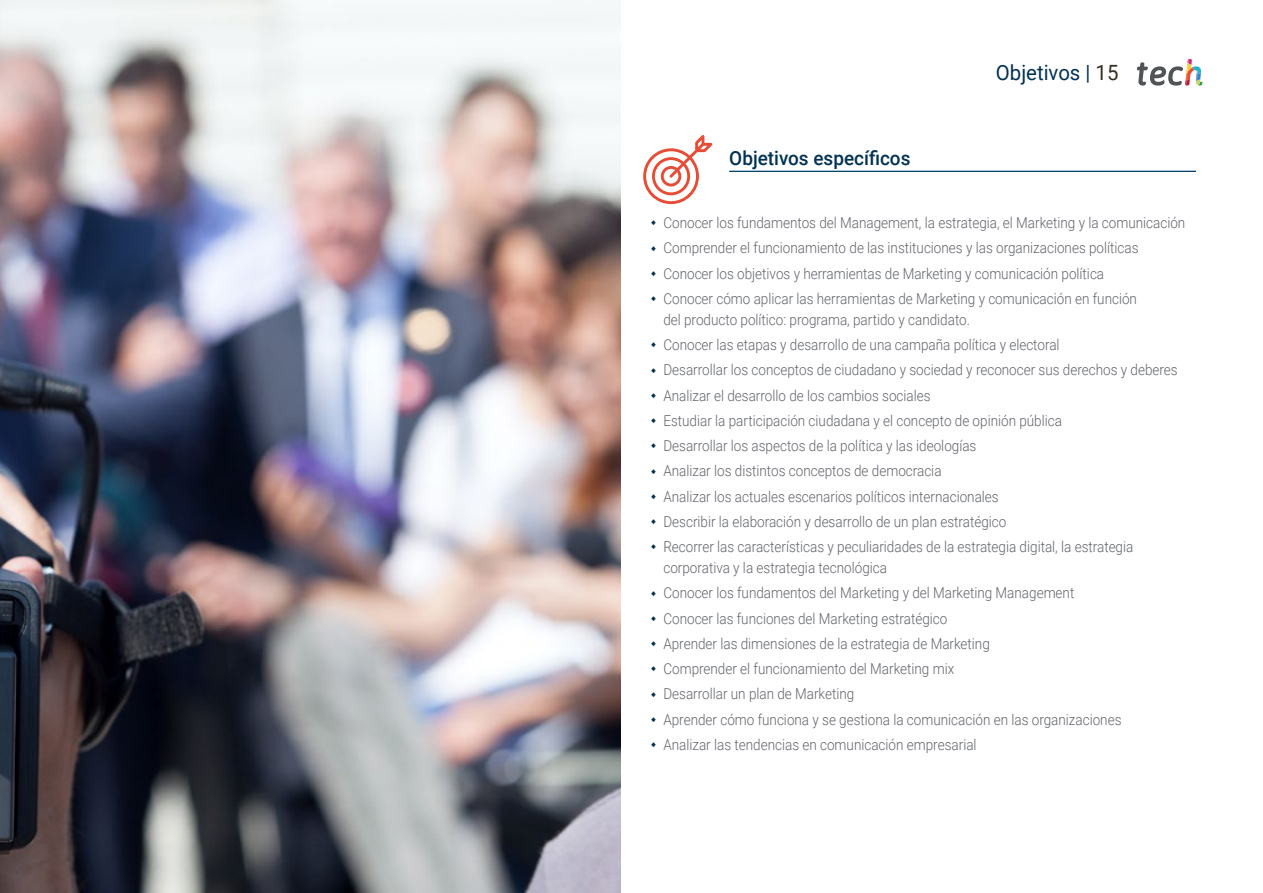
<style>
.page{position:relative;width:1263px;height:893px;background:#fff}
.page>*{position:absolute;margin:0;border:0;box-sizing:border-box;transform-origin:0 0}
.t1{font:21px "Roboto";color:#003251}
.t2{font:500 19.5px "Roboto";color:#003251}
.t3{font:300 15px/25.2px "Roboto";color:#61646a;scale:.9 1}
.s1{color:#312e20}
</style>
<div class="page">
<img style="left:0;top:0;width:621px;height:893px">
<svg style="left:1137px;top:59px;width:65px;height:27px"></svg>
<svg style="left:643px;top:135px;width:69px;height:69px"></svg>
<hr style="left:729px;top:171px;width:467px;height:1px;background:#003251">
<h2 class="t2" style="left:729px;top:144px;width:183px">Objetivos específicos</h2>
<h1 class="t1" style="left:996px;top:57px;width:124px">Objetivos | <span class="s1">15</span></h1>
<p class="t3" style="left:663px;top:209px;width:581px">Conocer los fundamentos del Management, la estrategia, el Marketing y la comunicación Comprender el funcionamiento de las instituciones y las organizaciones políticas Conocer los objetivos y herramientas de Marketing y comunicación política<br>Conocer cómo aplicar las herramientas de Marketing y comunicación en función</p>
<p class="t3" style="left:663px;top:306px;width:573px">del producto político: programa, partido y candidato.<br>Conocer las etapas y desarrollo de una campaña política y electoral<br>Desarrollar los conceptos de ciudadano y sociedad y reconocer sus derechos y deberes Analizar el desarrollo de los cambios sociales<br>Estudiar la participación ciudadana y el concepto de opinión pública<br>Desarrollar los aspectos de la política y las ideologías<br>Analizar los distintos conceptos de democracia<br>Analizar los actuales escenarios políticos internacionales<br>Describir la elaboración y desarrollo de un plan estratégico<br>Recorrer las características y peculiaridades de la estrategia digital, la estrategia</p>
<p class="t3" style="left:663px;top:555px;width:510px">corporativa y la estrategia tecnológica<br>Conocer los fundamentos del Marketing y del Marketing Management Conocer las funciones del Marketing estratégico<br>Aprender las dimensiones de la estrategia de Marketing<br>Comprender el funcionamiento del Marketing mix<br>Desarrollar un plan de Marketing<br>Aprender cómo funciona y se gestiona la comunicación en las organizaciones Analizar las tendencias en comunicación empresarial</p>
</div>
